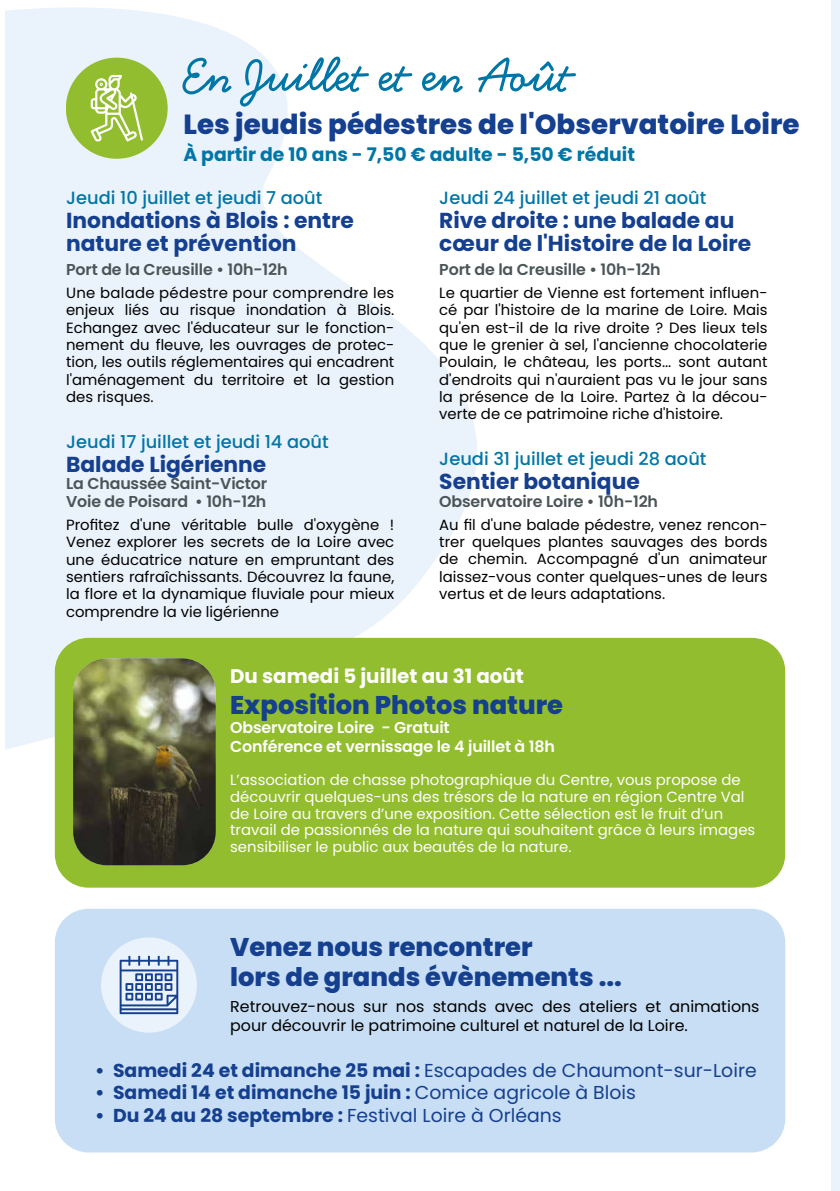
<style>
.page{position:relative;width:840px;height:1191px;background:#fff}
.page>*{position:absolute;margin:0;border:0;box-sizing:border-box;transform-origin:0 0}
.t1{font:700 51.2px "Handsome Pro";letter-spacing:-.005em;color:#0076a7}
.t2{font:800 27.6px "Poppins";color:#153f8f}
.t3{font:800 25.6px/30.8px "Poppins";color:#153f8f}
.t4{font:700 21.6px/23.6px "Poppins";color:#153f8f}
.t5{font:700 19.6px "Poppins";color:#fff}
.t6{font:18.8px "Poppins";color:#153f8f}
.t7{font:700 18.8px "Poppins";color:#153f8f}
.t8{font:700 18.8px "Poppins";color:#0076a7}
.t9{font:500 17.8px "Poppins";color:#0076a7}
.t10{font:600 15.8px/17.8px "Poppins";letter-spacing:-.01em;color:#4b5558}
.t11{font:15.8px/19.6px "Poppins";color:#000}
.t12{font:600 15.8px/18.8px "Poppins";letter-spacing:-.01em;color:#fff}
.t13{font:14.8px/17.4px "Poppins";color:#000;text-align:justify}
.t14{font:14.8px/16.8px "Poppins";color:#fff}
.s1{font-weight:700}
.s2{font-weight:400}
</style>
<div class="page">
<div style="left:830px;top:0;width:9px;height:1191px;background:#eaf2fb"></div>
<svg style="left:6px;top:7px;width:589px;height:842px;fill:#eaf2fb"></svg>
<div style="left:55px;top:908px;width:729px;height:244px;background:#c8def4;border-radius:34px"></div>
<div style="left:55px;top:638px;width:729px;height:249px;background:#92bd2f;border-radius:34px"></div>
<img style="left:73px;top:658px;width:143px;height:207px">
<div style="left:66px;top:58px;width:101px;height:101px;background:#92bd2f;border-radius:50%"></div>
<svg style="left:91px;top:75px;width:52px;height:66px"></svg>
<div style="left:101px;top:937px;width:96px;height:95px;background:#eaf2fb;border-radius:50%"></div>
<svg style="left:120px;top:956px;width:58px;height:58px"></svg>
<h1 class="t1" style="left:183px;top:45px;width:387px">En Juillet et en Août</h1>
<h2 class="t2" style="left:183px;top:108px;width:617px">Les jeudis pédestres de l'Observatoire Loire</h2>
<p class="t8" style="left:183px;top:144px;width:453px">À partir de 10 ans - 7,50 € adulte - 5,50 € réduit</p>
<p class="t9" style="left:66px;top:188px;width:258px">Jeudi 10 juillet et jeudi 7 août</p>
<h3 class="t4" style="left:66px;top:209px;width:289px">Inondations à Blois : entre nature et prévention</h3>
<p class="t10" style="left:66px;top:261px;width:223px">Port de la Creusille • 10h-12h</p>
<p class="t13" style="left:66px;top:284px;width:329px">Une balade pédestre pour comprendre les enjeux liés au risque inondation à Blois.<br>Echangez avec l'éducateur sur le fonction&shy;nement du fleuve, les ouvrages de protec&shy;tion, les outils réglementaires qui encadrent l'aménagement du territoire et la gestion des risques.</p>
<p class="t9" style="left:66px;top:431px;width:264px">Jeudi 17 juillet et jeudi 14 août</p>
<h3 class="t4" style="left:66px;top:452px;width:202px">Balade Ligérienne</h3>
<p class="t10" style="left:66px;top:475px;width:203px">La Chaussée Saint-Victor<br>Voie de Poisard • 10h-12h</p>
<p class="t13" style="left:66px;top:516px;width:329px">Profitez d'une véritable bulle d'oxygène !<br>Venez explorer les secrets de la Loire avec une éducatrice nature en empruntant des sentiers rafraîchissants. Découvrez la faune, la flore et la dynamique fluviale pour mieux comprendre la vie ligérienne</p>
<p class="t9" style="left:439px;top:188px;width:268px">Jeudi 24 juillet et jeudi 21 août</p>
<h3 class="t4" style="left:439px;top:209px;width:313px">Rive droite : une balade au cœur de l'Histoire de la Loire</h3>
<p class="t10" style="left:439px;top:261px;width:223px">Port de la Creusille • 10h-12h</p>
<p class="t13" style="left:439px;top:284px;width:329px">Le quartier de Vienne est fortement influen&shy;cé par l'histoire de la marine de Loire. Mais qu'en est-il de la rive droite ? Des lieux tels que le grenier à sel, l'ancienne chocolaterie Poulain, le château, les ports... sont autant d'endroits qui n'auraient pas vu le jour sans la présence de la Loire. Partez à la décou&shy;verte de ce patrimoine riche d'histoire.</p>
<p class="t9" style="left:439px;top:449px;width:268px">Jeudi 31 juillet et jeudi 28 août</p>
<h3 class="t4" style="left:439px;top:470px;width:202px">Sentier botanique</h3>
<p class="t10" style="left:439px;top:492px;width:220px">Observatoire Loire • 10h-12h</p>
<p class="t13" style="left:439px;top:516px;width:329px">Au fil d'une balade pédestre, venez rencon&shy;trer quelques plantes sauvages des bords de chemin. Accompagné d'un animateur laissez-vous conter quelques-unes de leurs vertus et de leurs adaptations.</p>
<h3 class="t5" style="left:230px;top:665px;width:295px">Du samedi 5 juillet au 31 août</h3>
<h3 class="t3" style="left:230px;top:689px;width:334px">Exposition Photos nature</h3>
<p class="t12" style="left:230px;top:718px;width:326px">Observatoire Loire - Gratuit<br>Conférence et vernissage le 4 juillet à 18h</p>
<p class="t14" style="left:230px;top:771px;width:526px">L’association de chasse photographique du Centre, vous propose de découvrir quelques-uns des trésors de la nature en région Centre Val de Loire au travers d’une exposition. Cette sélection est le fruit d’un travail de passionnés de la nature qui souhaitent grâce à leurs images sensibiliser le public aux beautés de la nature.</p>
<h3 class="t3" style="left:230px;top:931px;width:393px">Venez nous rencontrer<br>lors de grands évènements ...</h3>
<p class="t11" style="left:230px;top:996px;width:530px">Retrouvez-nous sur nos stands avec des ateliers et animations pour découvrir le patrimoine culturel et naturel de la Loire.</p>
<p class="t6" style="left:95px;top:1059px;width:662px"><span class="s1">• Samedi 24 et dimanche 25 mai :</span> Escapades de Chaumont-sur-Loire</p>
<p class="t7" style="left:95px;top:1082px;width:542px">• Samedi 14 et dimanche 15 juin : <span class="s2">Comice agricole à Blois</span></p>
<p class="t6" style="left:95px;top:1104px;width:467px"><span class="s1">• Du 24 au 28 septembre :</span> Festival Loire à Orléans</p>
</div>
